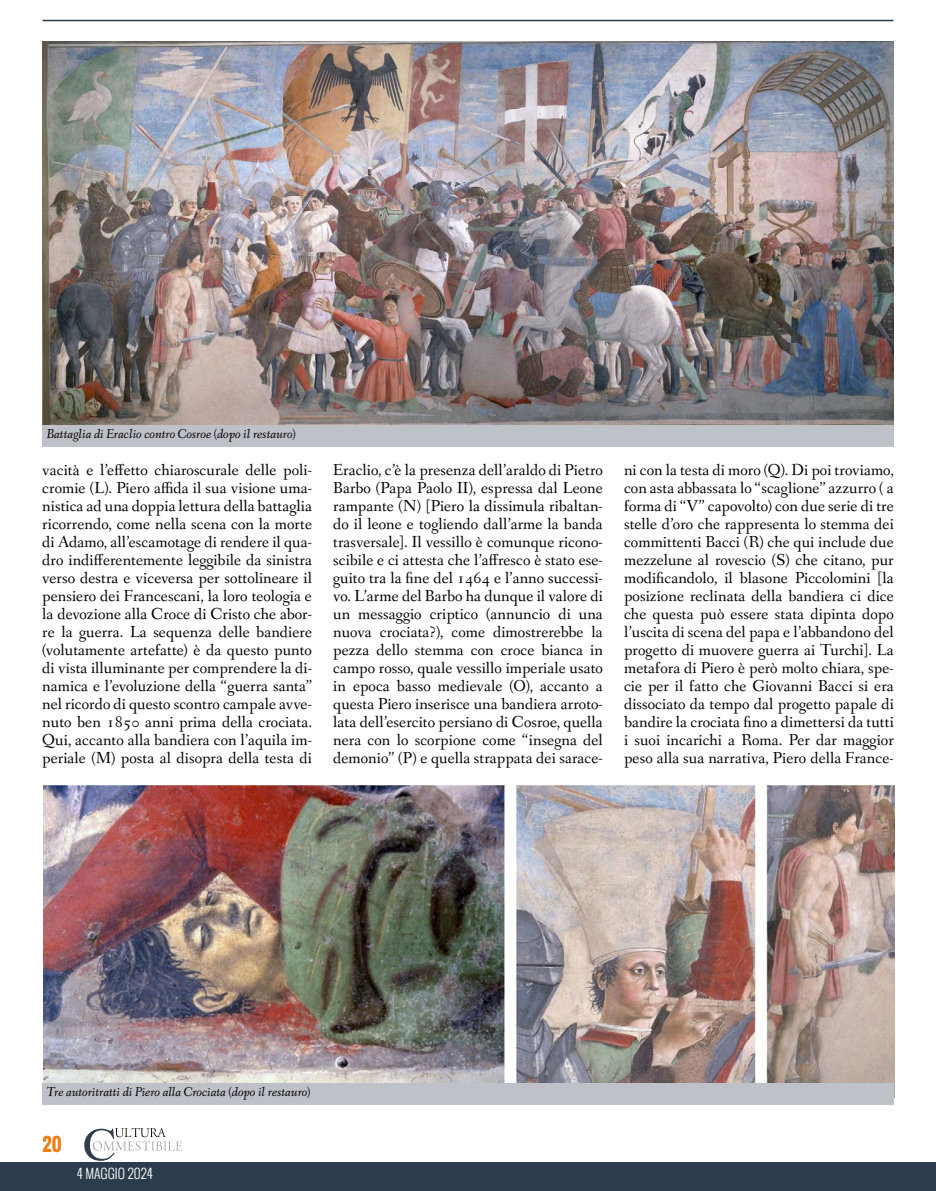
<style>
.page{position:relative;width:936px;height:1191px;background:#fff}
.page>*{position:absolute;margin:0;border:0;box-sizing:border-box;transform-origin:0 0}
.t1{font:700 18px "Oswald";color:#eb7e14}
.t2{font:16.5px/18px "Fanwood Text";letter-spacing:.005em;color:#000;text-align:justify}
.t3{font:italic 13.5px "Fanwood Text";color:#000}
.t4{font:300 13.5px "Oswald";color:#fff}
</style>
<div class="page">
<div style="left:0;top:1162px;width:935px;height:29px;background:#2b3d4c"></div>
<svg style="left:84px;top:1128px;width:98px;height:32px"></svg>
<hr style="left:43px;top:20px;width:850px;height:1px;background:#2b3d4c">
<img style="left:42px;top:41px;width:851px;height:389px">
<div style="left:43px;top:425px;width:850px;height:21px;background:#bfc1c9"></div>
<img style="left:44px;top:785px;width:850px;height:312px">
<div style="left:43px;top:1083px;width:850px;height:21px;background:#bfc1c9"></div>
<p class="t3" style="left:47px;top:425px;width:250px">Battaglia di Eraclio contro Cosroe (dopo il restauro)</p>
<p class="t2" style="left:42px;top:461px;width:271px">vacità e l’effetto chiaroscurale delle poli&shy;cromie (L). Piero affida il sua visione uma&shy;nistica ad una doppia lettura della battaglia ricorrendo, come nella scena con la morte di Adamo, all’escamotage di rendere il qua&shy;dro indifferentemente leggibile da sinistra verso destra e viceversa per sottolineare il pensiero dei Francescani, la loro teologia e la devozione alla Croce di Cristo che abor&shy;re la guerra. La sequenza delle bandiere (volutamente artefatte) è da questo punto di vista illuminante per comprendere la di&shy;namica e l’evoluzione della “guerra santa” nel ricordo di questo scontro campale avve&shy;nuto ben 1850 anni prima della crociata.<br>Qui, accanto alla bandiera con l’aquila im&shy;periale (M) posta al disopra della testa di</p>
<p class="t2" style="left:333px;top:461px;width:271px">Eraclio, c’è la presenza dell’araldo di Pietro Barbo (Papa Paolo II), espressa dal Leone rampante (N) [Piero la dissimula ribaltan&shy;do il leone e togliendo dall’arme la banda trasversale]. Il vessillo è comunque ricono&shy;scibile e ci attesta che l’affresco è stato ese&shy;guito tra la fine del 1464 e l’anno successi&shy;vo. L’arme del Barbo ha dunque il valore di un messaggio criptico (annuncio di una nuova crociata?), come dimostrerebbe la pezza dello stemma con croce bianca in campo rosso, quale vessillo imperiale usato in epoca basso medievale (O), accanto a questa Piero inserisce una bandiera arroto&shy;lata dell’esercito persiano di Cosroe, quella nera con lo scorpione come “insegna del demonio” (P) e quella strappata dei sarace-</p>
<p class="t2" style="left:624px;top:461px;width:271px">ni con la testa di moro (Q). Di poi troviamo, con asta abbassata lo “scaglione” azzurro ( a forma di “V” capovolto) con due serie di tre stelle d’oro che rappresenta lo stemma dei committenti Bacci (R) che qui include due mezzelune al rovescio (S) che citano, pur modificandolo, il blasone Piccolomini [la posizione reclinata della bandiera ci dice che questa può essere stata dipinta dopo l’uscita di scena del papa e l’abbandono del progetto di muovere guerra ai Turchi]. La metafora di Piero è però molto chiara, spe&shy;cie per il fatto che Giovanni Bacci si era dissociato da tempo dal progetto papale di bandire la crociata fino a dimettersi da tutti i suoi incarichi a Roma. Per dar maggior peso alla sua narrativa, Piero della France-</p>
<p class="t3" style="left:47px;top:1083px;width:265px">Tre autoritratti di Piero alla Crociata (dopo il restauro)</p>
<p class="t1" style="left:43px;top:1130px;width:21px">20</p>
<p class="t4" style="left:77px;top:1164px;width:77px">4 MAGGIO 2024</p>
</div>
